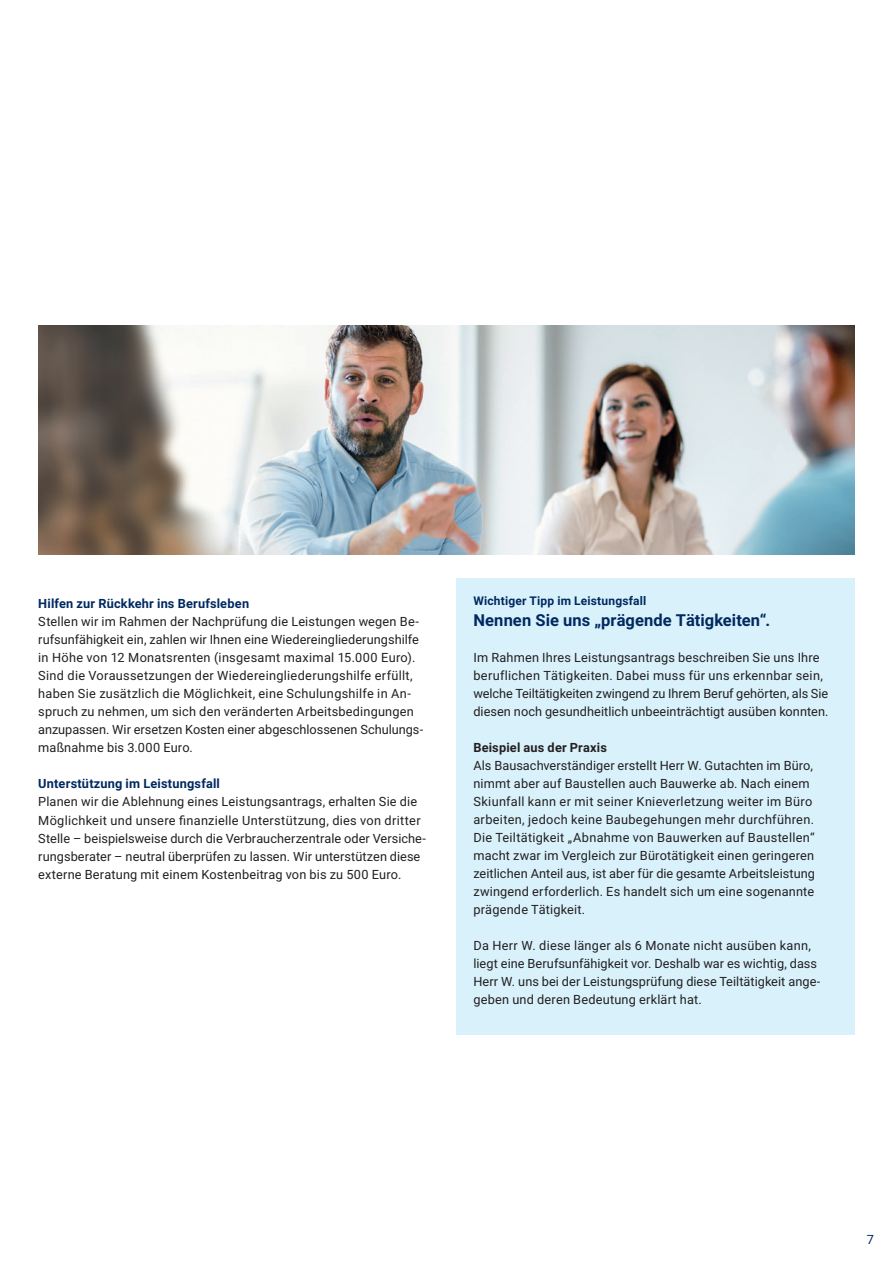
<style>
.page{position:relative;width:893px;height:1263px;background:#fff}
.page>*{position:absolute;margin:0;border:0;box-sizing:border-box;transform-origin:0 0}
.t1{font:700 16.5px "Roboto";letter-spacing:.005em;color:#002960}
.t2{font:12.75px/18px "Roboto";letter-spacing:.01em;color:#231f20}
.t3{font:700 12.75px "Roboto";letter-spacing:.015em;color:#002960}
.t4{font:700 12.75px "Roboto";letter-spacing:.015em;color:#231f20}
.t5{font:12.75px "Roboto";color:#002960}
.t6{font:700 12px "Roboto";letter-spacing:.015em;color:#002960}
</style>
<div class="page">
<img style="left:38px;top:325px;width:817px;height:229px">
<div style="left:456px;top:578px;width:399px;height:456px;background:#d8f1fb"></div>
<p class="t3" style="left:38px;top:595px;width:212px">Hilfen zur Rückkehr ins Berufsleben</p>
<p class="t2" style="left:38px;top:612px;width:387px">Stellen wir im Rahmen der Nachprüfung die Leistungen wegen Be&shy;rufsunfähigkeit ein, zahlen wir Ihnen eine Wiedereingliederungshilfe in Höhe von 12 Monatsrenten (insgesamt maximal 15.000 Euro).<br>Sind die Voraussetzungen der Wiedereingliederungshilfe erfüllt, haben Sie zusätzlich die Möglichkeit, eine Schulungshilfe in An&shy;spruch zu nehmen, um sich den veränderten Arbeitsbedingungen anzupassen. Wir ersetzen Kosten einer abgeschlossenen Schulungs&shy;maßnahme bis 3.000 Euro.</p>
<p class="t3" style="left:38px;top:775px;width:183px">Unterstützung im Leistungsfall</p>
<p class="t2" style="left:38px;top:792px;width:389px">Planen wir die Ablehnung eines Leistungsantrags, erhalten Sie die Möglichkeit und unsere finanzielle Unterstützung, dies von dritter Stelle – beispielsweise durch die Verbraucherzentrale oder Versiche&shy;rungsberater – neutral überprüfen zu lassen. Wir unterstützen diese externe Beratung mit einem Kostenbeitrag von bis zu 500 Euro.</p>
<p class="t6" style="left:473px;top:593px;width:175px">Wichtiger Tipp im Leistungsfall</p>
<p class="t1" style="left:473px;top:609px;width:298px">Nennen Sie uns „prägende Tätigkeiten“.</p>
<p class="t2" style="left:473px;top:648px;width:357px">Im Rahmen Ihres Leistungsantrags beschreiben Sie uns Ihre beruflichen Tätigkeiten. Dabei muss für uns erkennbar sein, welche Teiltätigkeiten zwingend zu Ihrem Beruf gehörten, als Sie diesen noch gesundheitlich unbeeinträchtigt ausüben konnten.</p>
<p class="t4" style="left:473px;top:739px;width:135px">Beispiel aus der Praxis</p>
<p class="t2" style="left:473px;top:756px;width:343px">Als Bausachverständiger erstellt Herr W. Gutachten im Büro, nimmt aber auf Baustellen auch Bauwerke ab. Nach einem Skiunfall kann er mit seiner Knieverletzung weiter im Büro arbeiten, jedoch keine Baubegehungen mehr durchführen.<br>Die Teiltätigkeit „Abnahme von Bauwerken auf Baustellen“ macht zwar im Vergleich zur Bürotätigkeit einen geringeren zeitlichen Anteil aus, ist aber für die gesamte Arbeitsleistung zwingend erforderlich. Es handelt sich um eine sogenannte prägende Tätigkeit.</p>
<p class="t2" style="left:473px;top:936px;width:349px">Da Herr W. diese länger als 6 Monate nicht ausüben kann, liegt eine Berufsunfähigkeit vor. Deshalb war es wichtig, dass Herr W. uns bei der Leistungsprüfung diese Teiltätigkeit ange&shy;geben und deren Bedeutung erklärt hat.</p>
<p class="t5" style="left:867px;top:1230px;width:9px">7</p>
</div>
